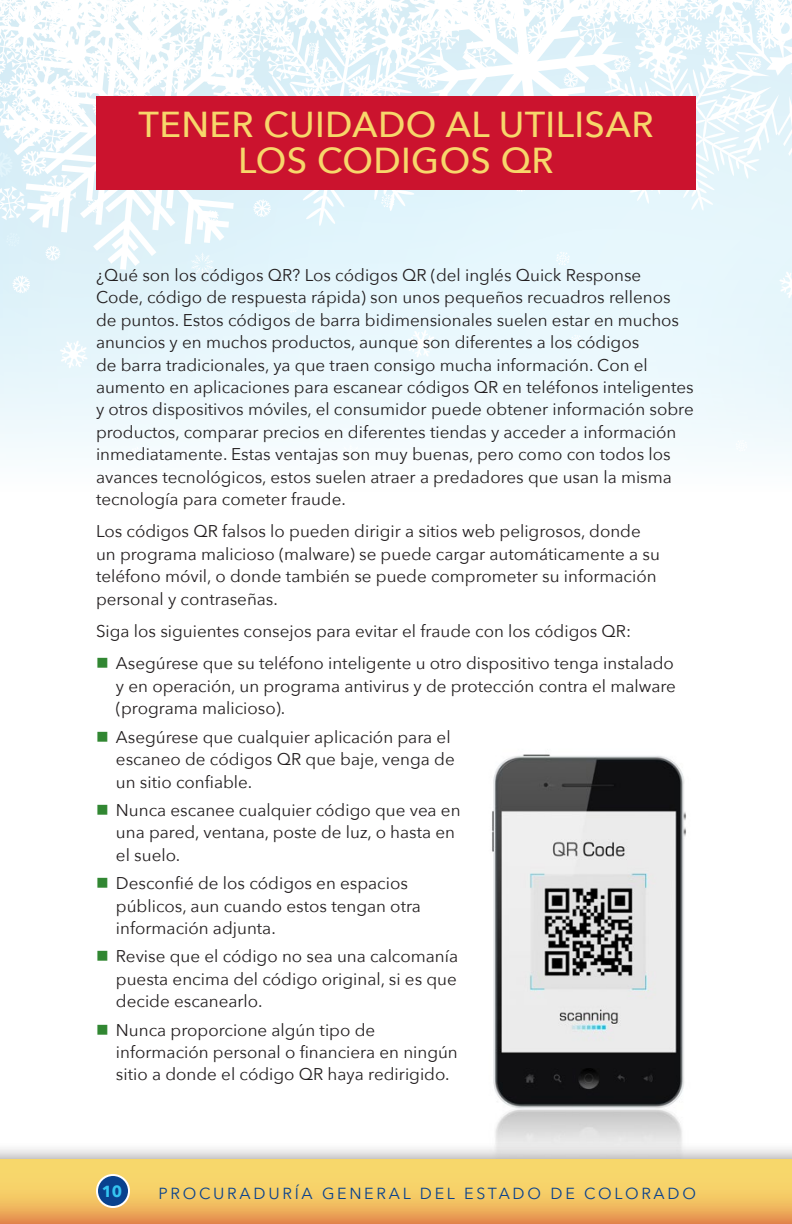
<style>
.page{position:relative;width:792px;height:1224px;background:#fff}
.page>*{position:absolute;margin:0;border:0;box-sizing:border-box;transform-origin:0 0}
.t1{font:500 36px/36px "Avenir Next";letter-spacing:.01em;color:#f7d76b;text-align:center}
.t2{font:17px/22.4px "Avenir Next";color:#231f20}
.t3{font:16px "Avenir Next";letter-spacing:.17em;color:#09428e}
.t4{font:700 16px "Avenir Next";color:#34c5f1}
.s1{color:#318732}
</style>
<div class="page">
<img style="left:492px;top:754px;width:194px;height:387px">
<svg style="left:0;top:224px;width:792px;height:234px"></svg>
<svg style="left:779px;top:271px;width:13px;height:27px"></svg>
<svg style="left:130px;top:446px;width:12px;height:12px"></svg>
<svg style="left:571px;top:335px;width:12px;height:12px"></svg>
<svg style="left:408px;top:330px;width:27px;height:28px"></svg>
<svg style="left:60px;top:341px;width:28px;height:27px"></svg>
<svg style="left:191px;top:270px;width:23px;height:7px"></svg>
<svg style="left:0;top:224px;width:271px;height:46px;background:#e1f3f9"></svg>
<svg style="left:45px;top:246px;width:15px;height:15px"></svg>
<svg style="left:6px;top:233px;width:14px;height:14px"></svg>
<svg style="left:13px;top:276px;width:17px;height:17px"></svg>
<svg style="left:556px;top:251px;width:14px;height:15px"></svg>
<svg style="left:0;top:0;width:792px;height:224px"></svg>
<svg style="left:736px;top:440px;width:11px;height:12px"></svg>
<svg style="left:287px;top:301px;width:12px;height:12px"></svg>
<svg style="left:339px;top:444px;width:23px;height:14px"></svg>
<div style="left:96px;top:96px;width:600px;height:94px;background:#cb132e"></div>
<div style="left:0;top:1141px;width:792px;height:83px;background:#231f20;opacity:.54"></div>
<svg style="left:0;top:1159px;width:792px;height:65px;background:#f2c263"></svg>
<div style="left:97px;top:1175px;width:32px;height:32px;background:#09428e;border-radius:50%"></div>
<div style="left:96px;top:1174px;width:34px;height:34px;border:2px solid #fff;border-radius:50%"></div>
<h1 class="t1" style="left:139px;top:106px;width:516px">TENER CUIDADO AL UTILISAR<br>LOS CODIGOS QR</h1>
<p class="t2" style="left:96px;top:264px;width:599px">¿Qué son los códigos QR? Los códigos QR (del inglés Quick Response<br>Code, código de respuesta rápida) son unos pequeños recuadros rellenos de puntos. Estos códigos de barra bidimensionales suelen estar en muchos anuncios y en muchos productos, aunque son diferentes a los códigos<br>de barra tradicionales, ya que traen consigo mucha información. Con el aumento en aplicaciones para escanear códigos QR en teléfonos inteligentes y otros dispositivos móviles, el consumidor puede obtener información sobre productos, comparar precios en diferentes tiendas y acceder a información inmediatamente. Estas ventajas son muy buenas, pero como con todos los avances tecnológicos, estos suelen atraer a predadores que usan la misma tecnología para cometer fraude.</p>
<p class="t2" style="left:96px;top:520px;width:566px">Los códigos QR falsos lo pueden dirigir a sitios web peligrosos, donde un programa malicioso (malware) se puede cargar automáticamente a su teléfono móvil, o donde también se puede comprometer su información personal y contraseñas.</p>
<p class="t2" style="left:96px;top:620px;width:537px">Siga los siguientes consejos para evitar el fraude con los códigos QR:</p>
<p class="t2" style="left:116px;top:652px;width:562px;text-align:justify;text-indent:-20px"><span class="s1">■</span> Asegúrese que su teléfono inteligente u otro dispositivo tenga instalado y en operación, un programa antivirus y de protección contra el malware (programa malicioso).</p>
<p class="t2" style="left:116px;top:726px;width:340px;text-indent:-20px"><span class="s1">■</span> Asegúrese que cualquier aplicación para el escaneo de códigos QR que baje, venga de un sitio confiable.</p>
<p class="t2" style="left:116px;top:799px;width:346px;text-indent:-20px"><span class="s1">■</span> Nunca escanee cualquier código que vea en una pared, ventana, poste de luz, o hasta en el suelo.</p>
<p class="t2" style="left:116px;top:872px;width:307px;text-indent:-20px"><span class="s1">■</span> Desconfié de los códigos en espacios públicos, aun cuando estos tengan otra información adjunta.</p>
<p class="t2" style="left:116px;top:945px;width:344px;text-align:justify;text-indent:-20px"><span class="s1">■</span> Revise que el código no sea una calcomanía puesta encima del código original, si es que decide escanearlo.</p>
<p class="t2" style="left:116px;top:1018px;width:343px;text-indent:-20px"><span class="s1">■</span> Nunca proporcione algún tipo de información personal o financiera en ningún sitio a donde el código QR haya redirigido.</p>
<p class="t4" style="left:102px;top:1182px;width:22px">10</p>
<p class="t3" style="left:158px;top:1184px;width:539px">PROCURADURÍA GENERAL DEL ESTADO DE COLORADO</p>
</div>
